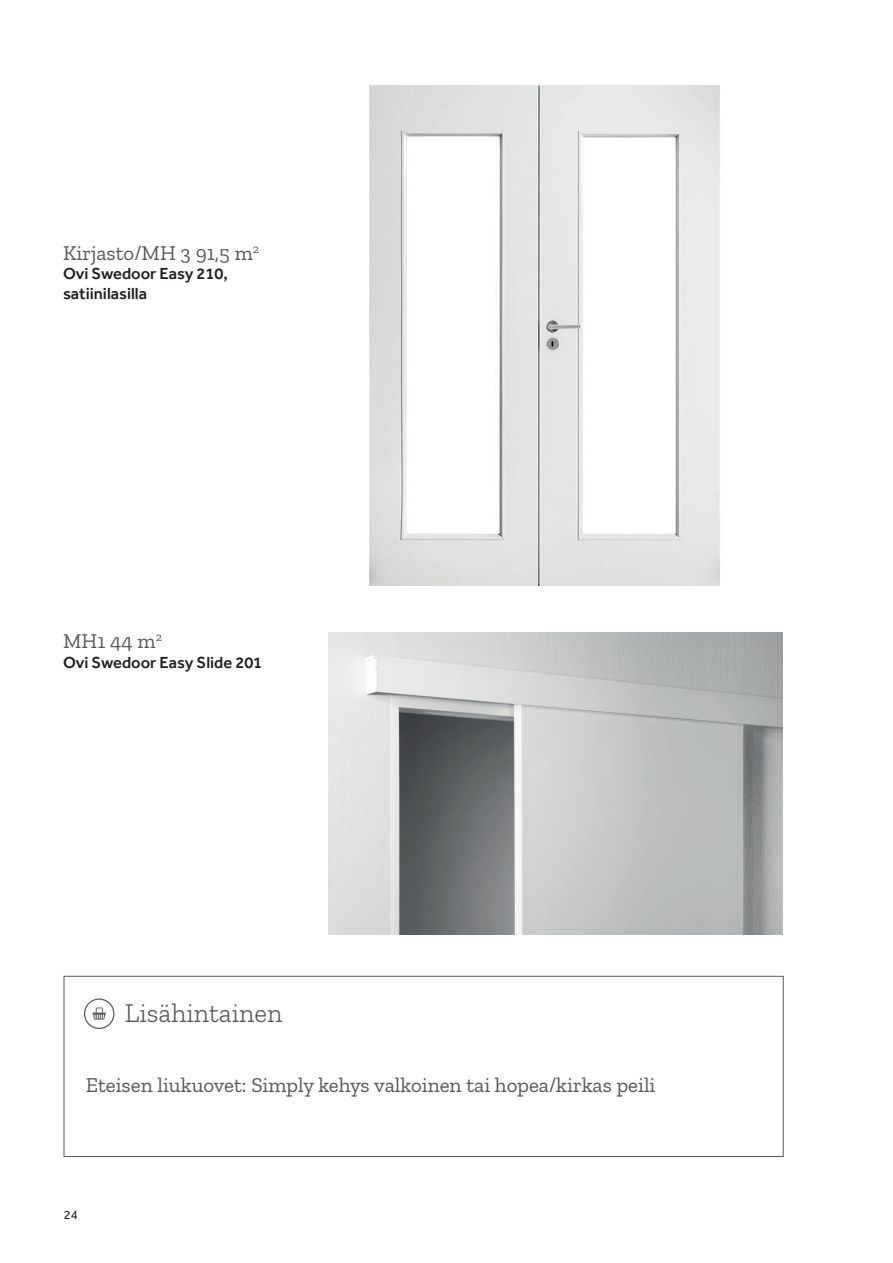
<style>
.page{position:relative;width:893px;height:1263px;background:#fff}
.page>*{position:absolute;margin:0;border:0;box-sizing:border-box;transform-origin:0 0}
.t1{font:300 27px "Zilla Slab";color:#57585a}
.t2{font:21px "Zilla Slab";color:#57585a}
.t3{font:500 16.5px/19.5px "Effra";color:#231f20}
.t4{font:12.75px "Effra";color:#231f20}
</style>
<div class="page">
<img style="left:369px;top:86px;width:351px;height:500px">
<img style="left:329px;top:632px;width:453px;height:302px">
<div style="left:64px;top:976px;width:719px;height:181px;border:1px solid #57585a"></div>
<svg style="left:84px;top:998px;width:30px;height:31px"></svg>
<p class="t2" style="left:63px;top:241px;width:198px">Kirjasto/MH 3 91,5 m<sup>2</sup></p>
<p class="t3" style="left:63px;top:264px;width:167px">Ovi Swedoor Easy 210, satiinilasilla</p>
<p class="t2" style="left:63px;top:629px;width:101px">MH1 44 m<sup>2</sup></p>
<p class="t3" style="left:63px;top:652px;width:201px">Ovi Swedoor Easy Slide 201</p>
<p class="t1" style="left:125px;top:998px;width:159px">Lisähintainen</p>
<p class="t2" style="left:86px;top:1073px;width:571px">Eteisen liukuovet: Simply kehys valkoinen tai hopea/kirkas peili</p>
<p class="t4" style="left:64px;top:1207px;width:15px">24</p>
</div>
